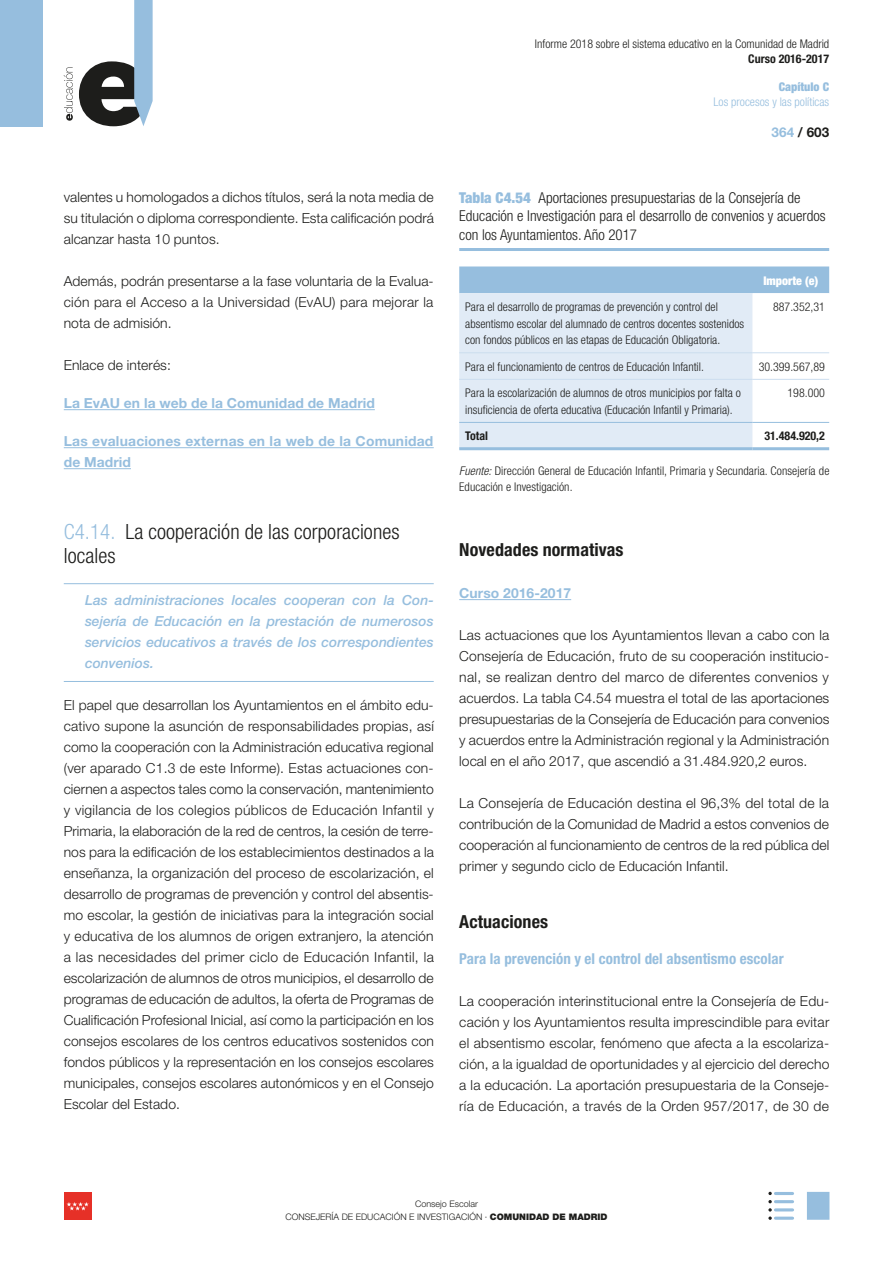
<style>
.page{position:relative;width:893px;height:1263px;background:#fff}
.page>*{position:absolute;margin:0;border:0;box-sizing:border-box;transform-origin:0 0}
.t1{font:300 condensed 21px/24px "Helvetica Neue";letter-spacing:.005em;color:#1d1d1b}
.t2{font:700 condensed 18px "Helvetica Neue";letter-spacing:.005em;color:#1d1d1b}
.t3{font:300 condensed 15px/18px "Helvetica Neue";color:#1d1d1b}
.t4{font:700 condensed 15px "Helvetica Neue";letter-spacing:.005em;color:#96bede}
.t5{font:300 13.8px/21px "Helvetica Neue";letter-spacing:.005em;color:#1d1d1b;text-align:justify}
.t6{font:italic 500 13.8px/21px "Helvetica Neue";color:#96bede;text-align:justify}
.t7{font:700 13.8px/21px "Helvetica Neue";letter-spacing:.005em;color:#96bede}
.t8{font:700 13.5px "Helvetica Neue";color:#1d1d1b}
.t9{font:300 condensed 12px/16.5px "Helvetica Neue";color:#1d1d1b}
.t10{font:700 condensed 12px "Helvetica Neue";color:#1d1d1b}
.t11{font:300 condensed 12px "Helvetica Neue";color:#96bede}
.t12{font:900 condensed 12px "Helvetica Neue";color:#fff}
.t13{font:900 condensed 12px "Helvetica Neue";color:#96bede}
.t14{font:300 9px/13.5px "Helvetica Neue";color:#1d1d1b;text-align:center}
.s1{color:#96bede}
.s2{font-weight:900;color:#96bede}
.s3{font-style:italic}
.s4{font-weight:900}
</style>
<div class="page">
<div style="left:0;top:0;width:43px;height:126px;background:#96bede"></div>
<div style="left:64px;top:1192px;width:27px;height:28px;background:#e63027"></div>
<svg style="left:67px;top:1202px;width:22px;height:8px"></svg>
<svg style="left:64px;top:67px;width:9px;height:54px"></svg>
<svg style="left:79px;top:0;width:74px;height:126px"></svg>
<hr style="left:775px;top:1192px;width:18px;height:3px;background:#96bede">
<hr style="left:775px;top:1200px;width:18px;height:3px;background:#96bede">
<hr style="left:775px;top:1208px;width:18px;height:3px;background:#96bede">
<svg style="left:775px;top:1216px;width:18px;height:4px"></svg>
<svg style="left:768px;top:1192px;width:4px;height:28px"></svg>
<div style="left:808px;top:1193px;width:20px;height:25px;background:#96bede"></div>
<div style="left:807px;top:1192px;width:22px;height:28px;border:3px solid #96bede"></div>
<hr style="left:64px;top:409px;width:311px;height:1px;background:#96bede">
<hr style="left:64px;top:447px;width:370px;height:1px;background:#96bede">
<hr style="left:64px;top:468px;width:67px;height:1px;background:#96bede">
<hr style="left:64px;top:583px;width:370px;height:1px;background:#96bede">
<hr style="left:64px;top:681px;width:370px;height:1px;background:#96bede">
<hr style="left:459px;top:599px;width:112px;height:1px;background:#96bede">
<hr style="left:459px;top:248px;width:370px;height:3px;background:#96bede">
<svg style="left:459px;top:266px;width:370px;height:181px"></svg>
<hr style="left:459px;top:352px;width:294px;height:1px;background:#ccdeef">
<hr style="left:753px;top:352px;width:76px;height:1px;background:#ccdeef">
<hr style="left:459px;top:379px;width:294px;height:1px;background:#ccdeef">
<hr style="left:753px;top:379px;width:76px;height:1px;background:#ccdeef">
<hr style="left:459px;top:422px;width:294px;height:1px;background:#96bede">
<hr style="left:753px;top:422px;width:76px;height:1px;background:#96bede">
<hr style="left:459px;top:447px;width:294px;height:3px;background:#96bede">
<hr style="left:753px;top:447px;width:76px;height:3px;background:#96bede">
<p class="t9" style="left:535px;top:35px;width:296px">Informe 2018 sobre el sistema educativo en la Comunidad de Madrid</p>
<p class="t10" style="left:748px;top:51px;width:82px">Curso 2016-2017</p>
<p class="t13" style="left:779px;top:79px;width:52px">Capítulo C</p>
<p class="t11" style="left:713px;top:95px;width:117px">Los procesos y las políticas</p>
<p class="t5" style="left:64px;top:187px;width:372px">valentes u homologados a dichos títulos, será la nota media de su titulación o diploma correspondiente. Esta calificación podrá alcanzar hasta 10 puntos.</p>
<p class="t5" style="left:64px;top:271px;width:371px">Además, podrán presentarse a la fase voluntaria de la Evalua&shy;ción para el Acceso a la Universidad (EvAU) para mejorar la nota de admisión.</p>
<p class="t5" style="left:64px;top:355px;width:109px">Enlace de interés:</p>
<p class="t7" style="left:64px;top:393px;width:313px">La EvAU en la web de la Comunidad de Madrid</p>
<p class="t7" style="left:64px;top:431px;width:371px">Las evaluaciones externas en la web de la Comunidad de Madrid</p>
<h1 class="t1" style="left:64px;top:520px;width:337px"><span class="s1">C4.14.</span> La cooperación de las corporaciones locales</h1>
<p class="t6" style="left:85px;top:590px;width:350px">Las administraciones locales cooperan con la Con&shy;sejería de Educación en la prestación de numerosos servicios educativos a través de los correspondientes convenios.</p>
<p class="t5" style="left:64px;top:695px;width:372px">El papel que desarrollan los Ayuntamientos en el ámbito edu&shy;cativo supone la asunción de responsabilidades propias, así como la cooperación con la Administración educativa regional (ver aparado C1.3 de este Informe). Estas actuaciones con&shy;ciernen a aspectos tales como la conservación, mantenimiento y vigilancia de los colegios públicos de Educación Infantil y Primaria, la elaboración de la red de centros, la cesión de terre&shy;nos para la edificación de los establecimientos destinados a la enseñanza, la organización del proceso de escolarización, el desarrollo de programas de prevención y control del absentis&shy;mo escolar, la gestión de iniciativas para la integración social y educativa de los alumnos de origen extranjero, la atención a las necesidades del primer ciclo de Educación Infantil, la escolarización de alumnos de otros municipios, el desarrollo de programas de educación de adultos, la oferta de Programas de Cualificación Profesional Inicial, así como la participación en los consejos escolares de los centros educativos sostenidos con fondos públicos y la representación en los consejos escolares municipales, consejos escolares autonómicos y en el Consejo Escolar del Estado.</p>
<p class="t8" style="left:772px;top:124px;width:59px"><span class="s1">364</span> / 603</p>
<p class="t3" style="left:459px;top:189px;width:368px"><span class="s2">Tabla C4.54</span> Aportaciones presupuestarias de la Consejería de<br>Educación e Investigación para el desarrollo de convenios y acuerdos con los Ayuntamientos. Año 2017</p>
<p class="t12" style="left:763px;top:273px;width:56px">Importe (e)</p>
<p class="t9" style="left:465px;top:299px;width:281px">Para el desarrollo de programas de prevención y control del absentismo escolar del alumnado de centros docentes sostenidos con fondos públicos en las etapas de Educación Obligatoria.</p>
<p class="t9" style="left:773px;top:299px;width:53px">887.352,31</p>
<p class="t9" style="left:465px;top:358px;width:240px">Para el funcionamiento de centros de Educación Infantil.</p>
<p class="t9" style="left:759px;top:358px;width:68px">30.399.567,89</p>
<p class="t9" style="left:465px;top:385px;width:277px">Para la escolarización de alumnos de otros municipios por falta o insuficiencia de oferta educativa (Educación Infantil y Primaria).</p>
<p class="t9" style="left:787px;top:385px;width:39px">198.000</p>
<p class="t10" style="left:465px;top:429px;width:24px">Total</p>
<p class="t10" style="left:764px;top:429px;width:62px">31.484.920,2</p>
<p class="t9" style="left:459px;top:462px;width:372px"><span class="s3">Fuente:</span> Dirección General de Educación Infantil, Primaria y Secundaria. Consejería de<br>Educación e Investigación.</p>
<h2 class="t2" style="left:459px;top:539px;width:166px">Novedades normativas</h2>
<p class="t7" style="left:459px;top:582px;width:113px">Curso 2016-2017</p>
<p class="t5" style="left:459px;top:624px;width:372px">Las actuaciones que los Ayuntamientos llevan a cabo con la Consejería de Educación, fruto de su cooperación institucio&shy;nal, se realizan dentro del marco de diferentes convenios y acuerdos. La tabla C4.54 muestra el total de las aportaciones presupuestarias de la Consejería de Educación para convenios y acuerdos entre la Administración regional y la Administración local en el año 2017, que ascendió a 31.484.920,2 euros.</p>
<p class="t5" style="left:459px;top:792px;width:372px">La Consejería de Educación destina el 96,3% del total de la contribución de la Comunidad de Madrid a estos convenios de cooperación al funcionamiento de centros de la red pública del primer y segundo ciclo de Educación Infantil.</p>
<h2 class="t2" style="left:459px;top:911px;width:90px">Actuaciones</h2>
<p class="t4" style="left:459px;top:950px;width:326px">Para la prevención y el control del absentismo escolar</p>
<p class="t5" style="left:459px;top:990px;width:372px">La cooperación interinstitucional entre la Consejería de Edu&shy;cación y los Ayuntamientos resulta imprescindible para evitar el absentismo escolar, fenómeno que afecta a la escolariza&shy;ción, a la igualdad de oportunidades y al ejercicio del derecho a la educación. La aportación presupuestaria de la Conseje&shy;ría de Educación, a través de la Orden 957/2017, de 30 de</p>
<p class="t14" style="left:285px;top:1196px;width:324px">Consejo Escolar<br>CONSEJERÍA DE EDUCACIÓN E INVESTIGACIÓN · <span class="s4">COMUNIDAD DE MADRID</span></p>
</div>
